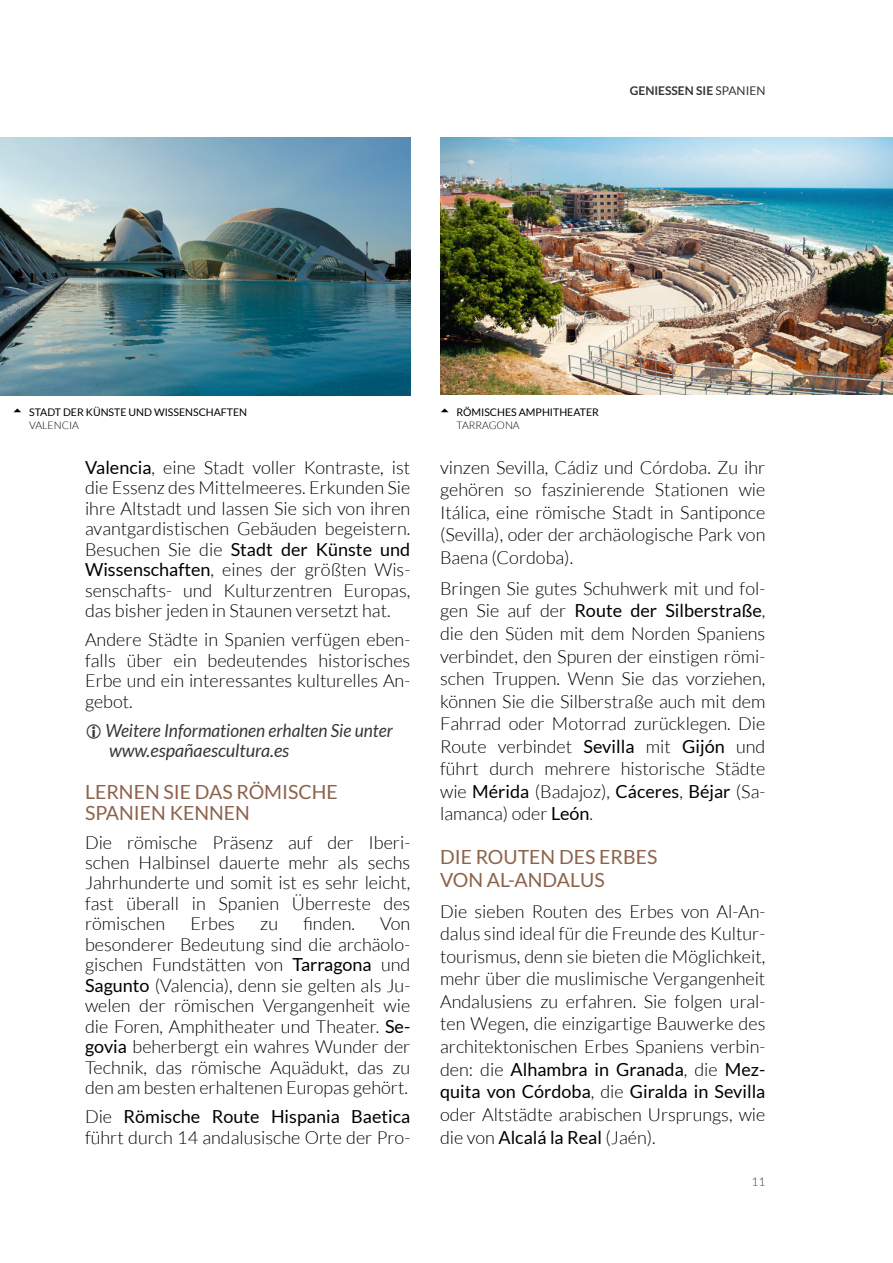
<style>
.page{position:relative;width:893px;height:1263px;background:#fff}
.page>*{position:absolute;margin:0;border:0;box-sizing:border-box;transform-origin:0 0}
.t1{font:19.5px/20.5px "Lato";color:#8d624b}
.t2{font:300 18px/20.5px "Lato";color:#000;text-align:justify}
.t3{font:italic 18px/20.5px "Lato";color:#363635;scale:.96 1}
.t4{font:700 12px "Lato";color:#363635}
.t5{font:300 12px "Lato";color:#363635}
.t6{font:10.5px "Lato";color:#000}
.t7{font:300 10.5px "Lato";color:#000}
.s1{font-weight:400}
</style>
<div class="page">
<hr style="left:0;top:162px;width:1px;height:533px;background:#182030">
<img style="left:0;top:138px;width:410px;height:257px">
<img style="left:440px;top:138px;width:453px;height:257px">
<p class="t4" style="left:630px;top:83px;width:137px">GENIESSEN SIE <span class="s1">SPANIEN</span></p>
<p class="t6" style="left:29px;top:407px;width:219px">STADT DER KÜNSTE UND WISSENSCHAFTEN</p>
<p class="t7" style="left:29px;top:420px;width:51px">VALENCIA</p>
<p class="t2" style="left:85px;top:457px;width:327px"><span class="s1">Valencia</span>, eine Stadt voller Kontraste, ist die Essenz des Mittelmeeres. Erkunden Sie ihre Altstadt und lassen Sie sich von ihren avantgardistischen Gebäuden begeistern.<br>Besuchen Sie die <span class="s1">Stadt der Künste und Wissenschaften</span>, eines der größten Wis&shy;senschafts- und Kulturzentren Europas, das bisher jeden in Staunen versetzt hat.</p>
<p class="t2" style="left:85px;top:630px;width:327px">Andere Städte in Spanien verfügen eben&shy;falls über ein bedeutendes historisches Erbe und ein interessantes kulturelles An&shy;gebot.</p>
<p class="t3" style="left:106px;top:720px;width:301px">Weitere Informationen erhalten Sie unter www.españaescultura.es</p>
<p class="t1" style="left:85px;top:781px;width:254px">LERNEN SIE DAS RÖMISCHE<br>SPANIEN KENNEN</p>
<p class="t2" style="left:85px;top:832px;width:327px">Die römische Präsenz auf der Iberi&shy;schen Halbinsel dauerte mehr als sechs Jahrhunderte und somit ist es sehr leicht, fast überall in Spanien Überreste des römischen</p>
<p class="t2" style="left:190px;top:914px;width:46px">Erbes</p>
<p class="t2" style="left:260px;top:914px;width:19px">zu</p>
<p class="t2" style="left:303px;top:914px;width:53px">finden.</p>
<p class="t2" style="left:85px;top:914px;width:327px;text-indent:295px">Von besonderer Bedeutung sind die archäolo&shy;gischen Fundstätten von <span class="s1">Tarragona</span> und <span class="s1">Sagunto</span> (Valencia), denn sie gelten als Ju&shy;welen der römischen Vergangenheit wie die Foren, Amphitheater und Theater. <span class="s1">Se&shy;govia</span> beherbergt ein wahres Wunder der Technik, das römische Aquädukt, das zu den am besten erhaltenen Europas gehört.</p>
<p class="t2" style="left:85px;top:1107px;width:327px">Die <span class="s1">Römische Route Hispania Baetica </span>führt durch 14 andalusische Orte der Pro-</p>
<p class="t6" style="left:457px;top:407px;width:144px">RÖMISCHES AMPHITHEATER</p>
<p class="t7" style="left:457px;top:420px;width:65px">TARRAGONA</p>
<p class="t2" style="left:440px;top:456px;width:327px;line-height:22.5px">vinzen Sevilla, Cádiz und Córdoba. Zu ihr gehören so faszinierende Stationen wie Itálica, eine römische Stadt in Santiponce (Sevilla), oder der archäologische Park von Baena (Cordoba).</p>
<p class="t2" style="left:440px;top:577px;width:327px;line-height:22.5px">Bringen Sie gutes Schuhwerk mit und fol&shy;gen Sie auf der <span class="s1">Route der Silberstraße</span>, die den Süden mit dem Norden Spaniens verbindet, den Spuren der einstigen römi&shy;schen Truppen. Wenn Sie das vorziehen, können Sie die Silberstraße auch mit dem Fahrrad oder Motorrad zurücklegen. Die Route verbindet <span class="s1">Sevilla</span> mit <span class="s1">Gijón</span> und führt durch mehrere historische Städte wie <span class="s1">Mérida</span> (Badajoz), <span class="s1">Cáceres</span>, <span class="s1">Béjar</span> (Sa&shy;lamanca) oder <span class="s1">León</span>.</p>
<p class="t1" style="left:440px;top:846px;width:219px;line-height:22.5px">DIE ROUTEN DES ERBES<br>VON AL-ANDALUS</p>
<p class="t2" style="left:440px;top:900px;width:327px;line-height:22.6px">Die sieben Routen des Erbes von Al-An&shy;dalus sind ideal für die Freunde des Kultur&shy;tourismus, denn sie bieten die Möglichkeit, mehr über die muslimische Vergangenheit Andalusiens zu erfahren. Sie folgen ural&shy;ten Wegen, die einzigartige Bauwerke des architektonischen Erbes Spaniens verbin&shy;den: die <span class="s1">Alhambra in Granada</span>, die <span class="s1">Mez&shy;quita von Córdoba</span>, die <span class="s1">Giralda in Sevilla </span>oder Altstädte arabischen Ursprungs, wie die von <span class="s1">Alcalá la Real</span> (Jaén).</p>
<p class="t5" style="left:751px;top:1175px;width:15px">11</p>
</div>
